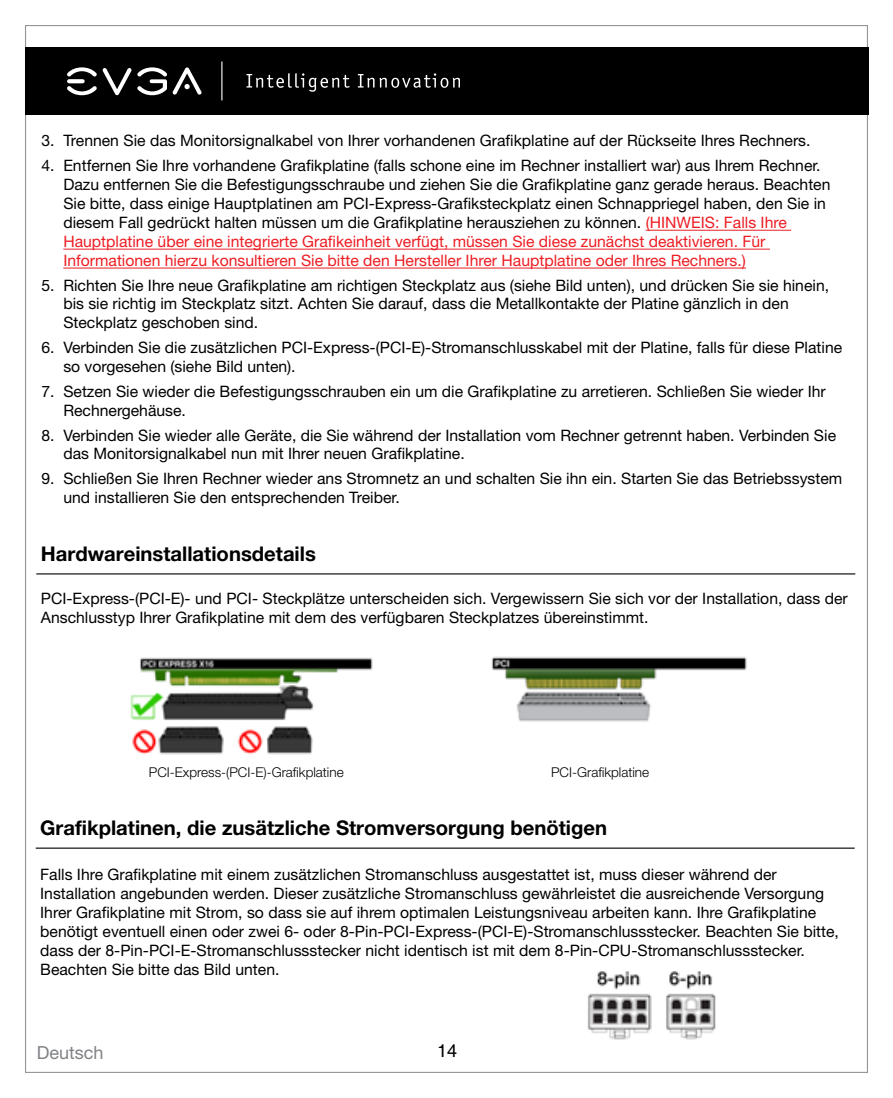
<style>
.page{position:relative;width:893px;height:1098px;background:#fff}
.page>*{position:absolute;margin:0;border:0;box-sizing:border-box;transform-origin:0 0}
.t1{font:700 20.25px "Helvetica Neue";color:#000}
.t2{font:18px "Helvetica Neue";color:#808285}
.t3{font:18px "Helvetica";color:#000}
.t4{font:15.75px/18.9px "Helvetica Neue";color:#000}
.t5{font:300 13.5px "Helvetica Neue";color:#000}
.s1{color:#ed1d24}
</style>
<div class="page">
<div style="left:26px;top:47px;width:842px;height:67px;background:#000"></div>
<img style="left:130px;top:657px;width:243px;height:98px">
<img style="left:491px;top:656px;width:256px;height:66px">
<img style="left:587px;top:971px;width:129px;height:69px">
<svg style="left:246px;top:73px;width:104px;height:19px"></svg>
<svg style="left:358px;top:73px;width:102px;height:15px"></svg>
<hr style="left:221px;top:61px;width:1px;height:39px;background:#fff">
<svg style="left:67px;top:67px;width:64px;height:28px"></svg>
<svg style="left:137px;top:67px;width:65px;height:28px"></svg>
<hr style="left:36px;top:573px;width:819px;height:1px;background:#000">
<hr style="left:646px;top:230px;width:145px;height:1px;background:#ed1d24">
<hr style="left:63px;top:249px;width:707px;height:1px;background:#ed1d24">
<hr style="left:63px;top:267px;width:683px;height:1px;background:#ed1d24">
<hr style="left:36px;top:847px;width:819px;height:1px;background:#000">
<p class="t4" style="left:41px;top:131px;width:770px">3. Trennen Sie das Monitorsignalkabel von Ihrer vorhandenen Grafikplatine auf der Rückseite Ihres Rechners.</p>
<p class="t4" style="left:63px;top:156px;width:769px;text-indent:-22px">4. Entfernen Sie Ihre vorhandene Grafikplatine (falls schone eine im Rechner installiert war) aus Ihrem Rechner.<br>Dazu entfernen Sie die Befestigungsschraube und ziehen Sie die Grafikplatine ganz gerade heraus. Beachten Sie bitte, dass einige Hauptplatinen am PCI-Express-Grafiksteckplatz einen Schnappriegel haben, den Sie in diesem Fall gedrückt halten müssen um die Grafikplatine herausziehen zu können. <span class="s1">(HINWEIS: Falls Ihre Hauptplatine über eine integrierte Grafikeinheit verfügt, müssen Sie diese zunächst deaktivieren. Für Informationen hierzu konsultieren Sie bitte den Hersteller Ihrer Hauptplatine oder Ihres Rechners.)</span></p>
<p class="t4" style="left:63px;top:275px;width:767px;text-indent:-22px">5. Richten Sie Ihre neue Grafikplatine am richtigen Steckplatz aus (siehe Bild unten), und drücken Sie sie hinein, bis sie richtig im Steckplatz sitzt. Achten Sie darauf, dass die Metallkontakte der Platine gänzlich in den<br>Steckplatz geschoben sind.</p>
<p class="t4" style="left:63px;top:338px;width:780px;text-indent:-22px">6. Verbinden Sie die zusätzlichen PCI-Express-(PCI-E)-Stromanschlusskabel mit der Platine, falls für diese Platine so vorgesehen (siehe Bild unten).</p>
<p class="t4" style="left:63px;top:381px;width:764px;text-indent:-22px">7. Setzen Sie wieder die Befestigungsschrauben ein um die Grafikplatine zu arretieren. Schließen Sie wieder Ihr<br>Rechnergehäuse.</p>
<p class="t4" style="left:63px;top:425px;width:774px;text-indent:-22px">8. Verbinden Sie wieder alle Geräte, die Sie während der Installation vom Rechner getrennt haben. Verbinden Sie das Monitorsignalkabel nun mit Ihrer neuen Grafikplatine.</p>
<p class="t4" style="left:63px;top:469px;width:780px;text-indent:-22px">9. Schließen Sie Ihren Rechner wieder ans Stromnetz an und schalten Sie ihn ein. Starten Sie das Betriebssystem und installieren Sie den entsprechenden Treiber.</p>
<p class="t1" style="left:41px;top:541px;width:277px">Hardwareinstallationsdetails</p>
<p class="t4" style="left:41px;top:588px;width:808px">PCI-Express-(PCI-E)- und PCI- Steckplätze unterscheiden sich. Vergewissern Sie sich vor der Installation, dass der<br>Anschlusstyp Ihrer Grafikplatine mit dem des verfügbaren Steckplatzes übereinstimmt.</p>
<p class="t5" style="left:149px;top:764px;width:196px">PCI-Express-(PCI-E)-Grafikplatine</p>
<p class="t5" style="left:551px;top:764px;width:100px">PCI-Grafikplatine</p>
<p class="t1" style="left:40px;top:815px;width:568px">Grafikplatinen, die zusätzliche Stromversorgung benötigen</p>
<p class="t4" style="left:40px;top:864px;width:800px">Falls Ihre Grafikplatine mit einem zusätzlichen Stromanschluss ausgestattet ist, muss dieser während der Installation angebunden werden. Dieser zusätzliche Stromanschluss gewährleistet die ausreichende Versorgung Ihrer Grafikplatine mit Strom, so dass sie auf ihrem optimalen Leistungsniveau arbeiten kann. Ihre Grafikplatine benötigt eventuell einen oder zwei 6- oder 8-Pin-PCI-Express-(PCI-E)-Stromanschlussstecker. Beachten Sie bitte, dass der 8-Pin-PCI-E-Stromanschlussstecker nicht identisch ist mit dem 8-Pin-CPU-Stromanschlussstecker.<br>Beachten Sie bitte das Bild unten.</p>
<p class="t2" style="left:37px;top:1041px;width:68px">Deutsch</p>
<p class="t3" style="left:437px;top:1040px;width:22px">14</p>
</div>
